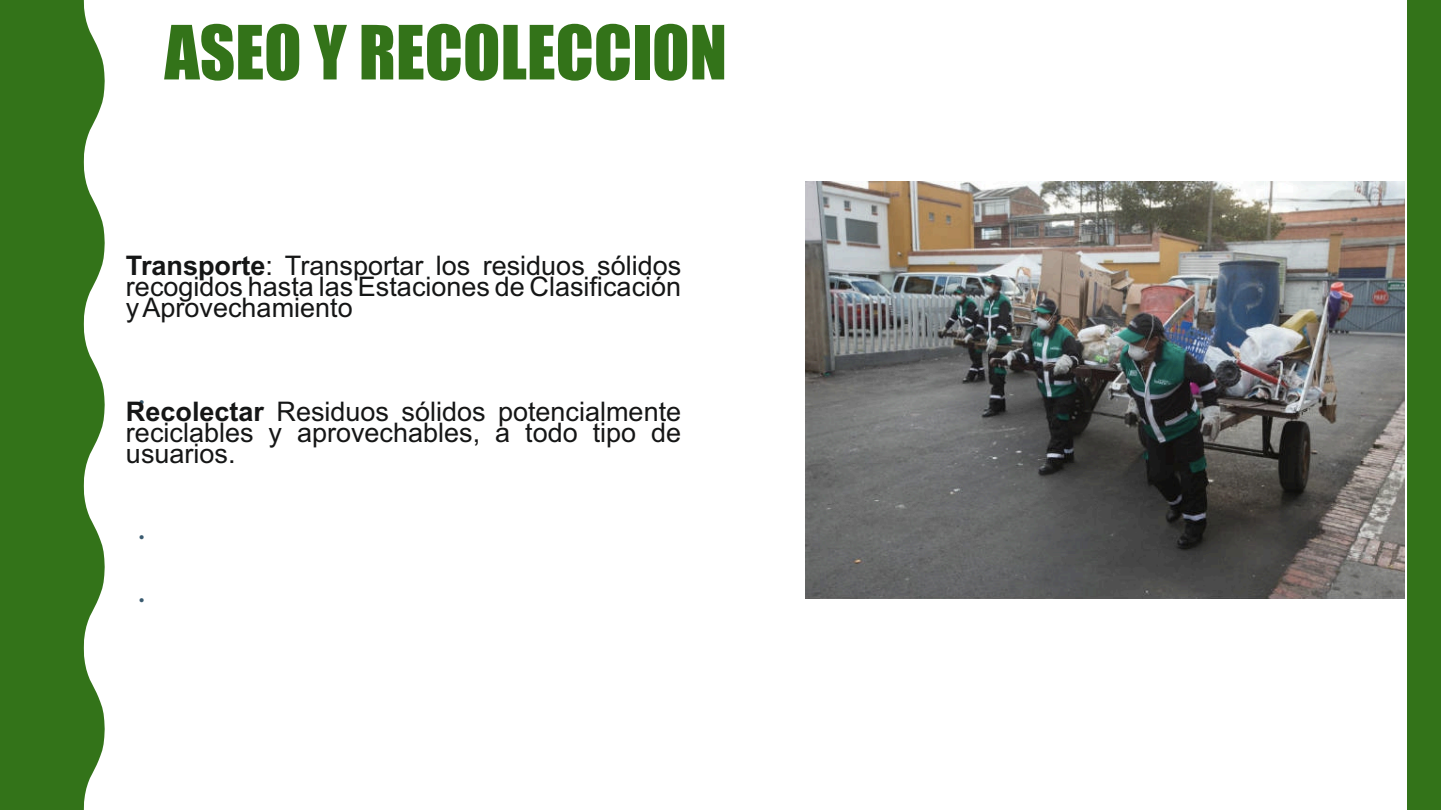
<style>
.page{position:relative;width:1441px;height:810px;background:#fff}
.page>*{position:absolute;margin:0;border:0;box-sizing:border-box;transform-origin:0 0}
.t1{font:69px "Impact";color:#337319}
.t2{font:27px/20.9px "Arial";color:#151616;text-align:justify}
.t3{font:16.5px "Arial";color:#3a5b70}
.s1{font-weight:700}
</style>
<div class="page">
<div style="left:0;top:0;width:105px;height:810px;background:#337319"></div>
<div style="left:1407px;top:0;width:33px;height:810px;background:#337319"></div>
<img style="left:805px;top:181px;width:599px;height:417px">
<h1 class="t1" style="left:164px;top:25px;width:564px">ASEO Y RECOLECCION</h1>
<p class="t2" style="left:126px;top:258px;width:556px"><span class="s1">Transporte</span>: Transportar los residuos sólidos recogidos hasta las Estaciones de Clasificación y Aprovechamiento</p>
<p class="t3" style="left:139px;top:396px;width:7px">•</p>
<p class="t2" style="left:126px;top:404px;width:556px"><span class="s1">Recolectar</span> Residuos sólidos potencialmente reciclables y aprovechables, a todo tipo de usuarios.</p>
<p class="t3" style="left:139px;top:531px;width:7px">•</p>
<p class="t3" style="left:139px;top:594px;width:7px">•</p>
</div>
